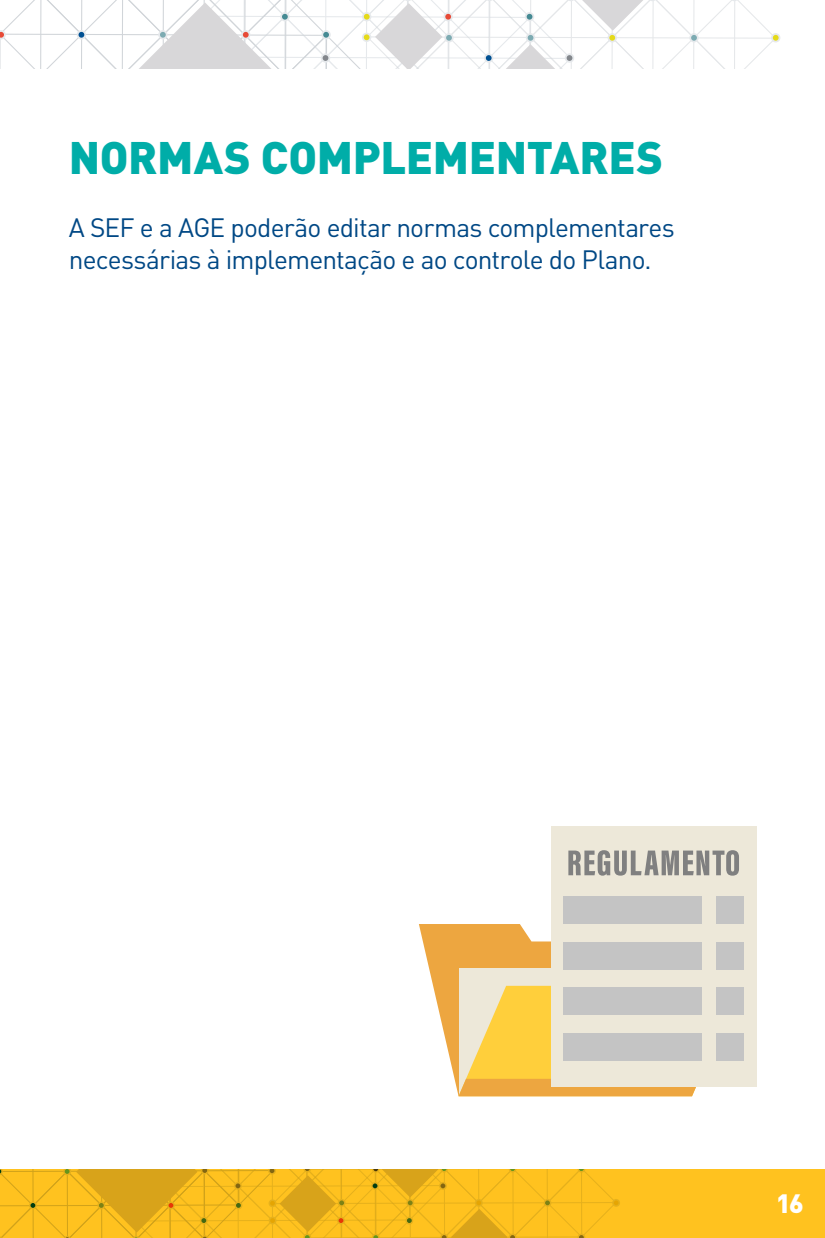
<style>
.page{position:relative;width:825px;height:1238px;background:#fff}
.page>*{position:absolute;margin:0;border:0;box-sizing:border-box;transform-origin:0 0}
.t1{font:900 45px "DIN";letter-spacing:-.005em;color:#00ada8}
.t2{font:26.25px/31.5px "DIN Pro";letter-spacing:-.03em;color:#004885}
.t3{font:900 26.25px "DIN";color:#fff}
</style>
<div class="page">
<svg style="left:419px;top:924px;width:132px;height:172px;fill:#eda640"></svg>
<div style="left:459px;top:968px;width:220px;height:126px;background:#ede8d9"></div>
<svg style="left:459px;top:985px;width:281px;height:111px"></svg>
<div style="left:551px;top:826px;width:205px;height:260px;background:#ede8d9"></div>
<div style="left:564px;top:896px;width:138px;height:27px;background:#c4c4c4"></div>
<div style="left:564px;top:942px;width:138px;height:27px;background:#c4c4c4"></div>
<div style="left:564px;top:987px;width:138px;height:27px;background:#c4c4c4"></div>
<div style="left:564px;top:1032px;width:138px;height:28px;background:#c4c4c4"></div>
<div style="left:716px;top:896px;width:27px;height:27px;background:#c4c4c4"></div>
<div style="left:716px;top:942px;width:27px;height:27px;background:#c4c4c4"></div>
<div style="left:716px;top:987px;width:27px;height:27px;background:#c4c4c4"></div>
<div style="left:716px;top:1032px;width:27px;height:28px;background:#c4c4c4"></div>
<svg style="left:568px;top:850px;width:171px;height:25px"></svg>
<div style="left:0;top:1169px;width:825px;height:69px;background:#ffc21f"></div>
<div style="left:771px;top:33px;width:9px;height:9px;background:#e6e9ec;border-radius:50%"></div>
<svg style="left:0;top:0;width:779px;height:69px"></svg>
<svg style="left:0;top:1169px;width:619px;height:69px"></svg>
<h1 class="t1" style="left:69px;top:127px;width:596px">NORMAS COMPLEMENTARES</h1>
<p class="t2" style="left:69px;top:211px;width:608px">A SEF e a AGE poderão editar normas complementares necessárias à implementação e ao controle do Plano.</p>
<p class="t3" style="left:776px;top:1185px;width:29px">16</p>
</div>
